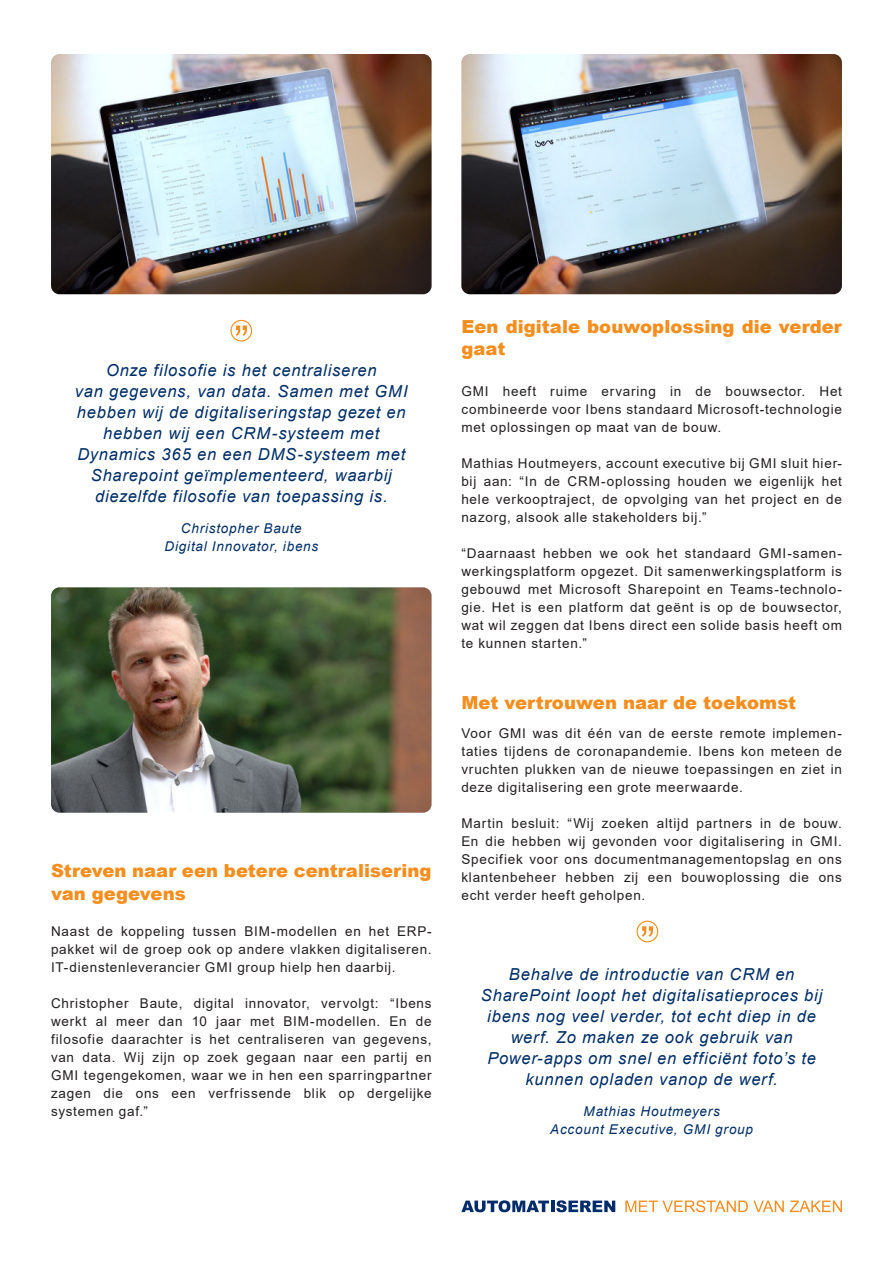
<style>
.page{position:relative;width:893px;height:1263px;background:#fff}
.page>*{position:absolute;margin:0;border:0;box-sizing:border-box;transform-origin:0 0}
.t1{font:900 18px/22.5px "Arial";letter-spacing:.005em;color:#f68e1e}
.t2{font:italic 16.5px/21px "Arial";letter-spacing:.05em;color:#002e67;text-align:center}
.t3{font:13.5px/18px "Arial";letter-spacing:.055em;color:#231f20;text-align:justify}
.t4{font:italic 13.5px/18px "Arial";letter-spacing:.055em;color:#002e67;text-align:center}
</style>
<div class="page">
<svg style="left:461px;top:1200px;width:154px;height:12px"></svg>
<svg style="left:625px;top:1200px;width:159px;height:12px"></svg>
<svg style="left:790px;top:1200px;width:52px;height:12px"></svg>
<img style="left:461px;top:54px;width:381px;height:240px">
<svg style="left:230px;top:320px;width:22px;height:22px"></svg>
<svg style="left:637px;top:921px;width:21px;height:21px"></svg>
<img style="left:51px;top:587px;width:381px;height:226px">
<img style="left:51px;top:54px;width:381px;height:240px">
<p class="t2" style="left:75px;top:362px;width:334px">Onze filosofie is het centraliseren<br>van gegevens, van data. Samen met GMI hebben wij de digitaliseringstap gezet en hebben wij een CRM-systeem met Dynamics 365 en een DMS-systeem met Sharepoint geïmplementeerd, waarbij diezelfde filosofie van toepassing is.</p>
<p class="t4" style="left:164px;top:521px;width:155px">Christopher Baute<br>Digital Innovator, ibens</p>
<h1 class="t1" style="left:51px;top:861px;width:382px">Streven naar een betere centralisering van gegevens</h1>
<p class="t3" style="left:51px;top:924px;width:382px">Naast de koppeling tussen BIM-modellen en het ERP&shy;pakket wil de groep ook op andere vlakken digitaliseren.<br>IT-dienstenleverancier GMI group hielp hen daarbij.</p>
<p class="t3" style="left:51px;top:996px;width:382px">Christopher Baute, digital innovator, vervolgt: “Ibens werkt al meer dan 10 jaar met BIM-modellen. En de filosofie daarachter is het centraliseren van gegevens, van data. Wij zijn op zoek gegaan naar een partij en GMI tegengekomen, waar we in hen een sparringpartner zagen die ons een verfrissende blik op dergelijke systemen gaf.”</p>
<h1 class="t1" style="left:461px;top:317px;width:382px">Een digitale bouwoplossing die verder gaat</h1>
<p class="t3" style="left:461px;top:384px;width:382px">GMI heeft ruime ervaring in de bouwsector. Het combineerde voor Ibens standaard Microsoft-technologie met oplossingen op maat van de bouw.</p>
<p class="t3" style="left:461px;top:456px;width:382px">Mathias Houtmeyers, account executive bij GMI sluit hier&shy;bij aan: “In de CRM-oplossing houden we eigenlijk het hele verkooptraject, de opvolging van het project en de nazorg, alsook alle stakeholders bij.”</p>
<p class="t3" style="left:461px;top:546px;width:382px">“Daarnaast hebben we ook het standaard GMI-samen&shy;werkingsplatform opgezet. Dit samenwerkingsplatform is gebouwd met Microsoft Sharepoint en Teams-technolo&shy;gie. Het is een platform dat geënt is op de bouwsector, wat wil zeggen dat Ibens direct een solide basis heeft om te kunnen starten.”</p>
<h1 class="t1" style="left:461px;top:693px;width:336px">Met vertrouwen naar de toekomst</h1>
<p class="t3" style="left:461px;top:726px;width:382px">Voor GMI was dit één van de eerste remote implemen&shy;taties tijdens de coronapandemie. Ibens kon meteen de vruchten plukken van de nieuwe toepassingen en ziet in deze digitalisering een grote meerwaarde.</p>
<p class="t3" style="left:461px;top:816px;width:382px">Martin besluit: “Wij zoeken altijd partners in de bouw.<br>En die hebben wij gevonden voor digitalisering in GMI.<br>Specifiek voor ons documentmanagementopslag en ons klantenbeheer hebben zij een bouwoplossing die ons echt verder heeft geholpen.</p>
<p class="t2" style="left:481px;top:965px;width:343px">Behalve de introductie van CRM en SharePoint loopt het digitalisatieproces bij ibens nog veel verder, tot echt diep in de werf. Zo maken ze ook gebruik van Power-apps om snel en efficiënt foto’s te kunnen opladen vanop de werf.</p>
<p class="t4" style="left:550px;top:1103px;width:204px">Mathias Houtmeyers<br>Account Executive, GMI group</p>
</div>
